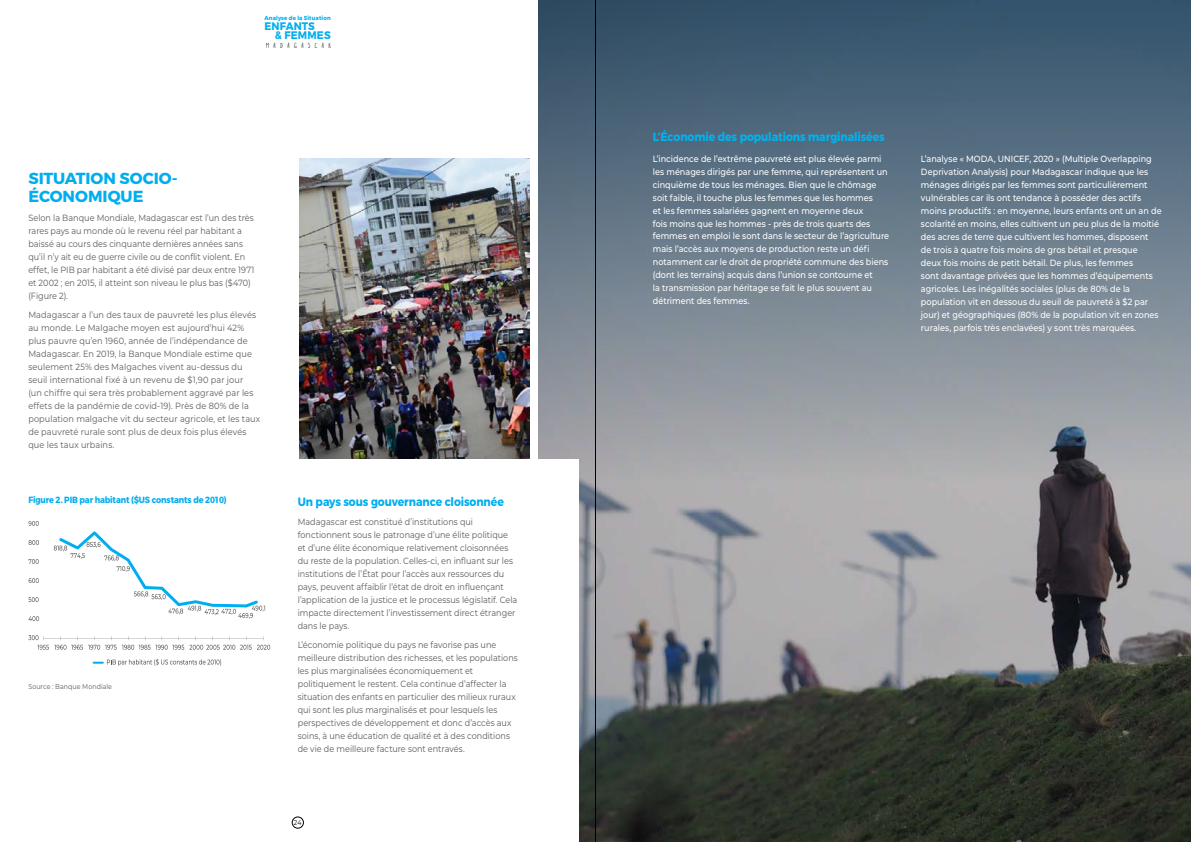
<style>
.page{position:relative;width:1191px;height:842px;background:#fff}
.page>*{position:absolute;margin:0;border:0;box-sizing:border-box;transform-origin:0 0}
.t1{font:700 16px/18px "Montserrat";color:#00aeef}
.t2{font:700 12px "Montserrat";letter-spacing:-.01em;color:#00b3f0;scale:.9 1}
.t3{font:700 12px "Montserrat";letter-spacing:-.01em;color:#00aeef;scale:.9 1}
.t4{font:700 10.9px/8.6px "Montserrat";letter-spacing:.015em;color:#00aeef;scale:.94 1}
.t5{font:500 9px/13px "Montserrat";color:#fff;scale:.9 1}
.t6{font:9px/13px "Montserrat";letter-spacing:.005em;color:#58595b;scale:.9 1}
.t7{font:9px/13px "Montserrat";letter-spacing:.005em;color:#58595b;scale:.91 1}
.t8{font:700 9px "Montserrat";letter-spacing:-.015em;color:#00aeef;scale:.9 1}
.t9{font:7px "Montserrat";color:#58595b;scale:.9 1}
.t10{font:7px "Montserrat";color:#000;scale:.88 1}
.t11{font:6px "Super Fantastic";letter-spacing:.755em;color:#000}
.t12{font:700 5.8px "Montserrat";letter-spacing:.025em;color:#00aeef;scale:.94 1}
</style>
<div class="page">
<img style="left:579px;top:481px;width:612px;height:361px">
<div style="left:538px;top:0;width:653px;height:481px;background:linear-gradient(to bottom,#2f506a,#acacaf)"></div>
<img style="left:299px;top:159px;width:230px;height:300px">
<div style="left:285px;top:459px;width:293px;height:383px;background:#fff"></div>
<svg style="left:54px;top:531px;width:211px;height:88px"></svg>
<svg style="left:29px;top:616px;width:10px;height:5px"></svg>
<svg style="left:28px;top:597px;width:11px;height:5px"></svg>
<svg style="left:29px;top:578px;width:10px;height:5px"></svg>
<svg style="left:28px;top:559px;width:11px;height:5px"></svg>
<svg style="left:29px;top:540px;width:10px;height:5px"></svg>
<svg style="left:28px;top:521px;width:11px;height:5px"></svg>
<svg style="left:28px;top:635px;width:242px;height:15px"></svg>
<svg style="left:94px;top:659px;width:127px;height:7px"></svg>
<div style="left:292px;top:817px;width:11px;height:11px;border:1px solid #000;border-radius:50%"></div>
<hr style="left:595px;top:0;width:1px;height:842px;background:#000">
<p class="t12" style="left:264px;top:15px;width:72px">Analyse de la Situation</p>
<p class="t4" style="left:275px;top:22px;width:53px;text-indent:-10px">Enfants &amp; Femmes</p>
<p class="t11" style="left:266px;top:42px;width:66px">MADAGASCAR</p>
<h1 class="t1" style="left:28px;top:170px;width:151px">Situation socio&shy;économique</h1>
<p class="t6" style="left:28px;top:211px;width:253px">Selon la Banque Mondiale, Madagascar est l’un des très rares pays au monde où le revenu réel par habitant a baissé au cours des cinquante dernières années sans qu’il n’y ait eu de guerre civile ou de conflit violent. En effet, le PIB par habitant a été divisé par deux entre 1971 et 2002 ; en 2015, il atteint son niveau le plus bas ($470) (Figure 2).</p>
<p class="t7" style="left:28px;top:308px;width:256px">M adagascar a l’un des taux de pauvreté les plus élevés au monde. Le Malgache moyen est aujourd’hui 42% plus pauvre qu’en 1960, année de l’indépendance de Madagascar. En 2019, la Banque Mondiale estime que seulement 25% des M algaches vivent au-dessus du seuil international fixé à un revenu de $1,90 par jour<br>(un chiffre qui sera très probablement aggravé par les effets de la pandémie de covid-19). Près de 80% de la population malgache vit du secteur agricole, et les taux de pauvreté rurale sont plus de deux fois plus élevés que les taux urbains.</p>
<p class="t8" style="left:28px;top:495px;width:222px">Figure 2. PIB par habitant ($US constants de 2010)</p>
<p class="t9" style="left:28px;top:681px;width:95px">Source : Banque Mondiale</p>
<h2 class="t3" style="left:298px;top:495px;width:231px">Un pays sous gouvernance cloisonnée</h2>
<p class="t6" style="left:298px;top:515px;width:245px">M adagascar est constitué d’institutions qui fonctionnent sous le patronage d’une élite politique et d’une élite économique relativement cloisonnées du reste de la population. Celles-ci, en influant sur les institutions de l’État pour l’accès aux ressources du pays, peuvent affaiblir l’état de droit en influençant l’application de la justice et le processus législatif. Cela impacte directement l’investissement direct étranger dans le pays.</p>
<p class="t6" style="left:298px;top:638px;width:246px">L’économie politique du pays ne favorise pas une meilleure distribution des richesses, et les populations les plus marginalisées économiquement et politiquement le restent. Cela continue d’affecter la situation des enfants en particulier des milieux ruraux qui sont les plus marginalisés et pour lesquels les perspectives de développement et donc d’accès aux soins, à une éducation de qualité et à des conditions de vie de meilleure facture sont entravés.</p>
<p class="t10" style="left:294px;top:817px;width:10px">24</p>
<h2 class="t2" style="left:653px;top:129px;width:259px">L’Économie des populations marginalisées</h2>
<p class="t5" style="left:653px;top:151px;width:264px">L’incidence de l’extrême pauvreté est plus élevée parmi les ménages dirigés par une femme, qui représentent un cinquième de tous les ménages. Bien que le chômage soit faible, il touche plus les femmes que les hommes<br>et les femmes salariées gagnent en moyenne deux<br>fois moins que les hommes - près de trois quarts des femmes en emploi le sont dans le secteur de l’agriculture mais l’accès aux moyens de production reste un défi notamment car le droit de propriété commune des biens (dont les terrains) acquis dans l’union se contourne et<br>la transmission par héritage se fait le plus souvent au détriment des femmes.</p>
<p class="t5" style="left:921px;top:151px;width:269px">L’analyse « MODA, UNICEF, 2020 » (Multiple Overlapping Deprivation Analysis) pour Madagascar indique que les ménages dirigés par les femmes sont particulièrement vulnérables car ils ont tendance à posséder des actifs moins productifs : en moyenne, leurs enfants ont un an de scolarité en moins, elles cultivent un peu plus de la moitié des acres de terre que cultivent les hommes, disposent<br>de trois à quatre fois moins de gros bétail et presque<br>deux fois moins de petit bétail. De plus, les femmes<br>sont davantage privées que les hommes d’équipements agricoles. Les inégalités sociales (plus de 80% de la population vit en dessous du seuil de pauvreté à $2 par jour) et géographiques (80% de la population vit en zones rurales, parfois très enclavées) y sont très marquées.</p>
</div>
